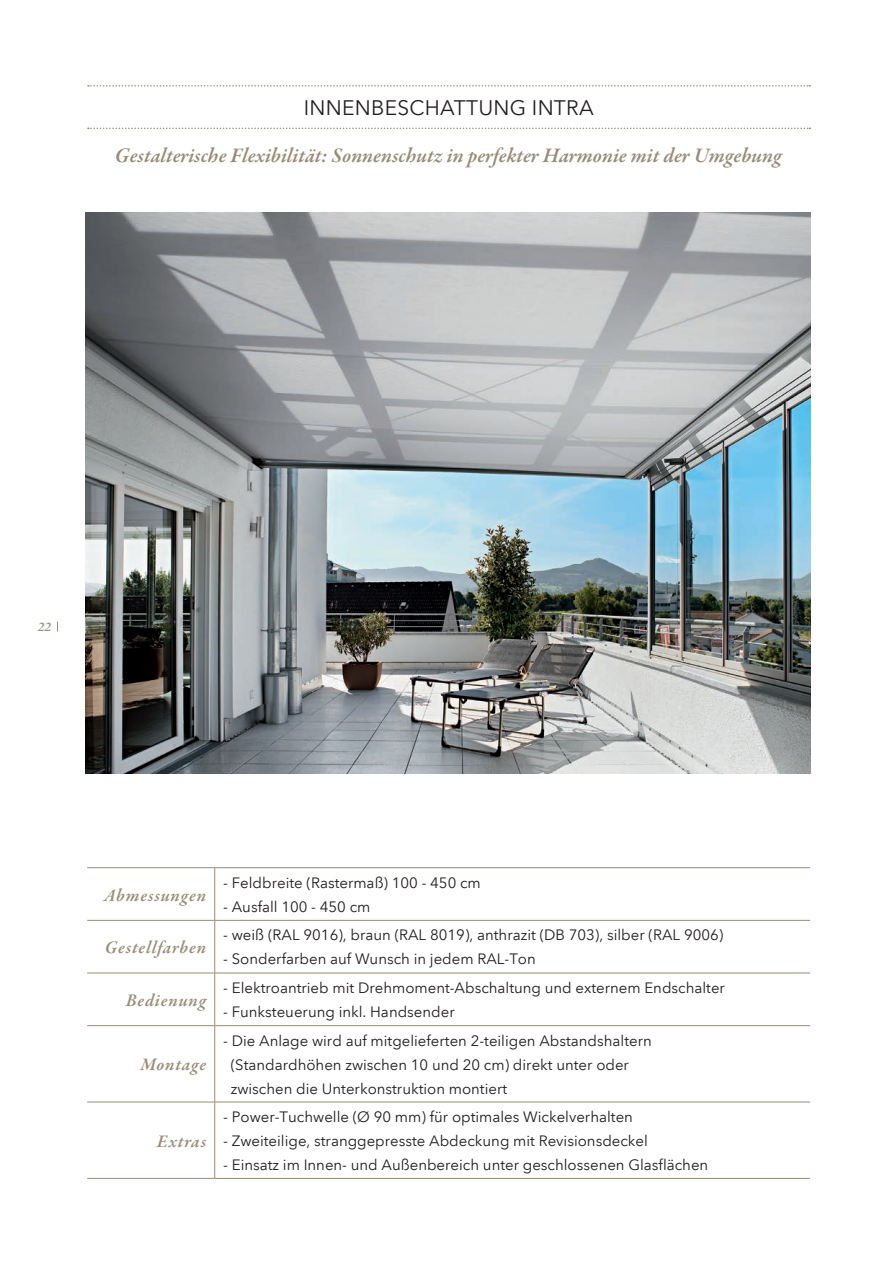
<style>
.page{position:relative;width:893px;height:1263px;background:#fff}
.page>*{position:absolute;margin:0;border:0;box-sizing:border-box;transform-origin:0 0}
.t1{font:italic 600 21px "Garamond Premr Pro";color:#998a75}
.t2{font:21px "Avenir Next LT Com";letter-spacing:.01em;color:#231f20}
.t3{font:italic 600 18px "Garamond Premr Pro";letter-spacing:.045em;color:#998d78}
.t4{font:15px/24px "Avenir Next LT Com";color:#231f20}
.t5{font:italic 600 13.5px "Garamond Premr Pro";color:#998d78}
</style>
<div class="page">
<svg style="left:88px;top:85px;width:722px;height:2px"></svg>
<svg style="left:88px;top:128px;width:722px;height:1px"></svg>
<hr style="left:215px;top:920px;width:595px;height:1px;background:#998a75">
<hr style="left:215px;top:973px;width:595px;height:1px;background:#998a75">
<hr style="left:214px;top:868px;width:1px;height:52px;background:#998a75">
<hr style="left:214px;top:920px;width:1px;height:53px;background:#998a75">
<hr style="left:214px;top:973px;width:1px;height:52px;background:#998a75">
<hr style="left:214px;top:1102px;width:1px;height:76px;background:#998a75">
<hr style="left:214px;top:1026px;width:1px;height:76px;background:#998a75">
<hr style="left:215px;top:1025px;width:595px;height:1px;background:#998a75">
<hr style="left:215px;top:1102px;width:595px;height:1px;background:#998a75">
<hr style="left:215px;top:867px;width:595px;height:1px;background:#998a75">
<hr style="left:215px;top:1178px;width:595px;height:1px;background:#998a75">
<hr style="left:87px;top:867px;width:128px;height:1px;background:#998d78">
<hr style="left:87px;top:920px;width:128px;height:1px;background:#998d78">
<hr style="left:87px;top:973px;width:128px;height:1px;background:#998d78">
<hr style="left:87px;top:1025px;width:128px;height:1px;background:#998d78">
<hr style="left:87px;top:1102px;width:128px;height:1px;background:#998d78">
<hr style="left:87px;top:1178px;width:128px;height:1px;background:#998d78">
<img style="left:85px;top:213px;width:725px;height:561px">
<h1 class="t2" style="left:304px;top:95px;width:291px">INNENBESCHATTUNG INTRA</h1>
<h1 class="t1" style="left:115px;top:142px;width:669px">Gestalterische Flexibilität: Sonnenschutz in perfekter Harmonie mit der Umgebung</h1>
<p class="t5" style="left:38px;top:618px;width:15px">22</p>
<p class="t3" style="left:104px;top:884px;width:104px">Abmessungen</p>
<p class="t3" style="left:105px;top:936px;width:103px">Gestellfarben</p>
<p class="t3" style="left:126px;top:989px;width:82px">Bedienung</p>
<p class="t3" style="left:140px;top:1053px;width:67px">Montage</p>
<p class="t3" style="left:157px;top:1130px;width:51px">Extras</p>
<p class="t4" style="left:223px;top:870px;width:259px">- Feldbreite (Rastermaß) 100 - 450 cm</p>
<p class="t4" style="left:223px;top:894px;width:149px">- Ausfall 100 - 450 cm</p>
<p class="t4" style="left:223px;top:923px;width:502px">- weiß (RAL 9016), braun (RAL 8019), anthrazit (DB 703), silber (RAL 9006)</p>
<p class="t4" style="left:223px;top:947px;width:314px">- Sonderfarben auf Wunsch in jedem RAL-Ton</p>
<p class="t4" style="left:223px;top:976px;width:503px">- Elektroantrieb mit Drehmoment-Abschaltung und externem Endschalter</p>
<p class="t4" style="left:223px;top:1000px;width:233px">- Funksteuerung inkl. Handsender</p>
<p class="t4" style="left:231px;top:1028px;width:423px;text-indent:-8px">- Die Anlage wird auf mitgelieferten 2-teiligen Abstandshaltern (Standardhöhen zwischen 10 und 20 cm) direkt unter oder zwischen die Unterkonstruktion montiert</p>
<p class="t4" style="left:223px;top:1105px;width:411px">- Power-Tuchwelle (Ø 90 mm) für optimales Wickelverhalten</p>
<p class="t4" style="left:223px;top:1129px;width:426px">- Zweiteilige, stranggepresste Abdeckung mit Revisionsdeckel</p>
<p class="t4" style="left:223px;top:1153px;width:487px">- Einsatz im Innen- und Außenbereich unter geschlossenen Glasflächen</p>
</div>
